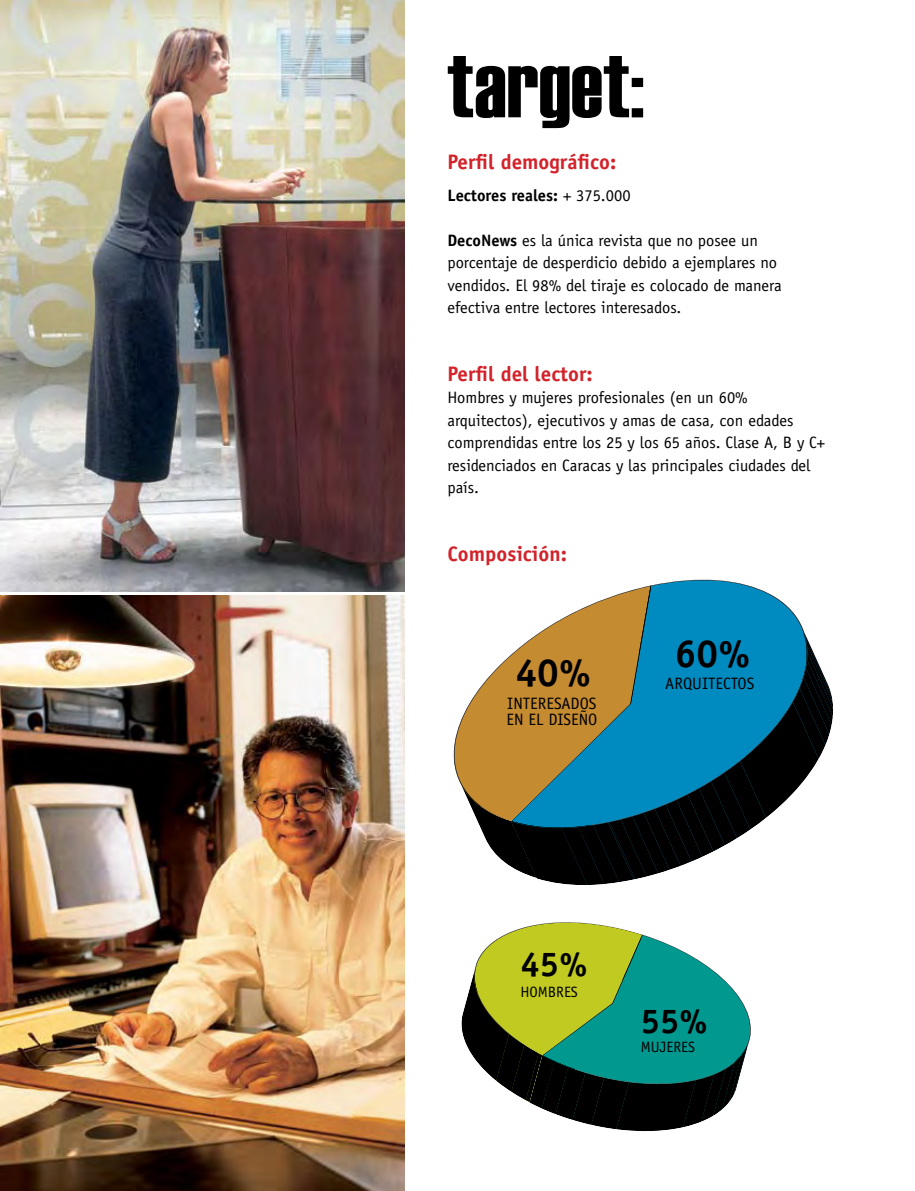
<style>
.page{position:relative;width:915px;height:1191px;background:#fff}
.page>*{position:absolute;margin:0;border:0;box-sizing:border-box;transform-origin:0 0}
.t1{font:90px "Haettenschweiler";color:#000}
.t2{font:700 39px "Officina Sans";color:#000}
.t3{font:700 34.5px "Officina Sans";color:#000}
.t4{font:700 21px "Officina Sans";color:#d2232a}
.t5{font:16.5px/22.5px "Officina Sans";color:#000}
.t6{font:700 16.5px "Officina Sans";color:#000}
.t7{font:15px "Officina Sans";color:#000}
.s1{font-weight:400}
.s2{font-weight:700}
</style>
<div class="page">
<img style="left:0;top:595px;width:404px;height:596px">
<img style="left:0;top:0;width:404px;height:591px">
<svg style="left:461px;top:922px;width:289px;height:209px"></svg>
<svg style="left:454px;top:580px;width:378px;height:305px"></svg>
<h1 class="t1" style="left:446px;top:34px;width:199px">target:</h1>
<p class="t4" style="left:447px;top:149px;width:170px">Perfil demográfico:</p>
<p class="t6" style="left:447px;top:185px;width:185px">Lectores reales: <span class="s1">+ 375.000</span></p>
<p class="t5" style="left:447px;top:229px;width:336px"><span class="s2">DecoNews</span> es la única revista que no posee un porcentaje de desperdicio debido a ejemplares no vendidos. El 98% del tiraje es colocado de manera efectiva entre lectores interesados.</p>
<p class="t4" style="left:447px;top:360px;width:147px">Perfil del lector:</p>
<p class="t5" style="left:447px;top:386px;width:379px">Hombres y mujeres profesionales (en un 60% arquitectos), ejecutivos y amas de casa, con edades comprendidas entre los 25 y los 65 años. Clase A, B y C+ residenciados en Caracas y las principales ciudades del país.</p>
<p class="t4" style="left:447px;top:540px;width:121px">Composición:</p>
<h2 class="t2" style="left:515px;top:648px;width:77px">40%</h2>
<p class="t5" style="left:506px;top:695px;width:50px;line-height:16.4px">interesados eneldise</p>
<p class="t5" style="left:578px;top:708px;width:18px">ño</p>
<h2 class="t2" style="left:674px;top:629px;width:77px">60%</h2>
<p class="t5" style="left:665px;top:672px;width:9px">arquitectos</p>
<h3 class="t3" style="left:520px;top:942px;width:69px">45%</h3>
<p class="t7" style="left:520px;top:982px;width:9px">hombres</p>
<h3 class="t3" style="left:640px;top:999px;width:69px">55%</h3>
<p class="t7" style="left:640px;top:1037px;width:9px">mujeres</p>
</div>
